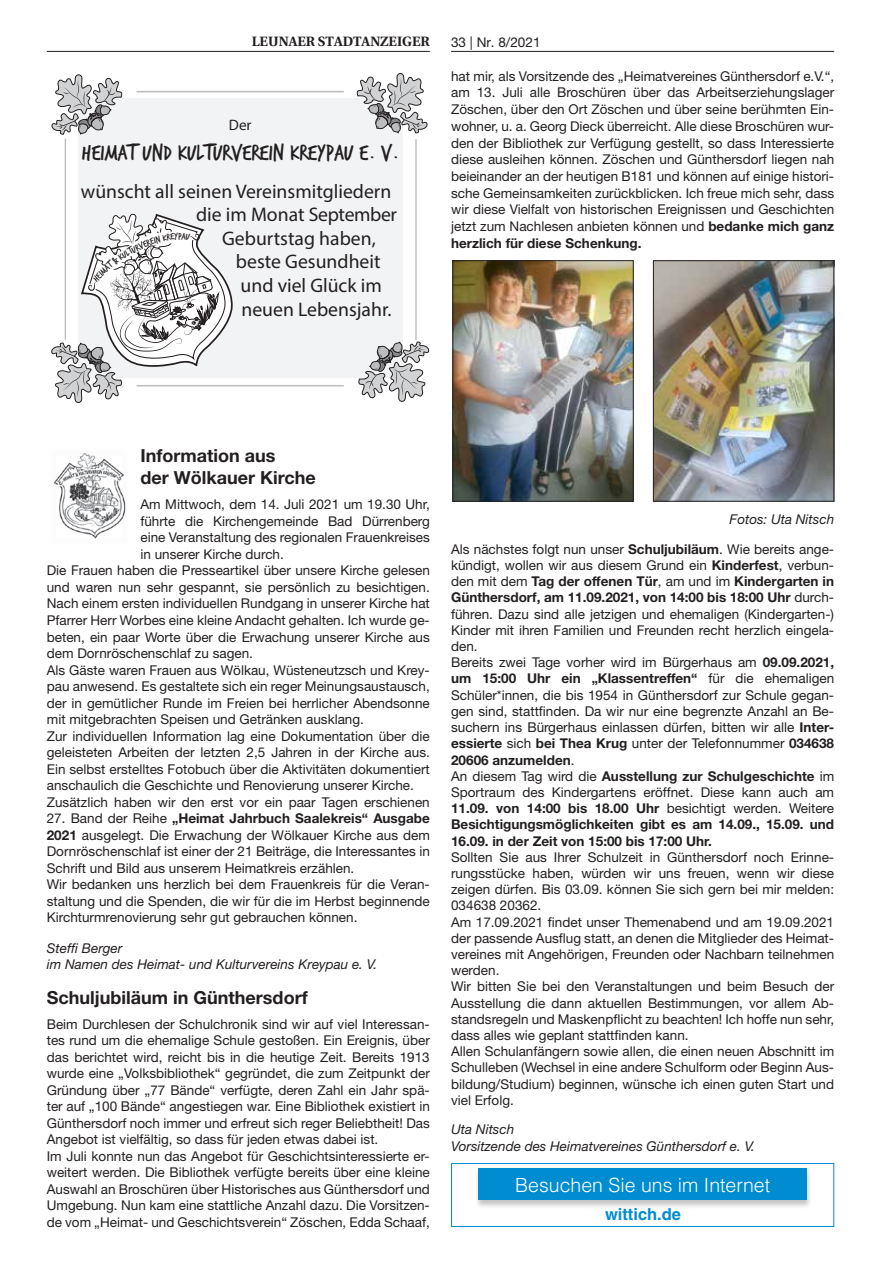
<style>
.page{position:relative;width:881px;height:1263px;background:#fff}
.page>*{position:absolute;margin:0;border:0;box-sizing:border-box;transform-origin:0 0}
.t1{font:24.15px "Bmxycd Trash Hand";color:#231f20}
.t2{font:19.65px "Ggjkdw Myriad Pro";color:#231f20}
.t3{font:300 19.5px "Helvetica LT";color:#fff}
.t4{font:700 18px/21.9px "Helvetica Neue LT";color:#231f20}
.t5{font:700 16.5px "Helvetica LT";color:#008cd0}
.t6{font:15.15px "Ggjkdw Myriad Pro";color:#231f20}
.t7{font:13.5px/16.2px "Helvetica Neue LT";color:#231f20}
.t8{font:italic 13.5px/16.2px "Helvetica Neue LT";color:#231f20}
.t9{font:700 13.5px "Utopia";color:#231f20}
.t10{font:10.35px "Bmxycd Trash Hand";color:#231f20}
.s1{font-weight:700}
</style>
<div class="page">
<hr style="left:451px;top:51px;width:382px;height:1px;background:#231f20">
<hr style="left:47px;top:51px;width:382px;height:1px;background:#231f20">
<div style="left:78px;top:98px;width:324px;height:280px;background:#f2f3f4"></div>
<svg style="left:51px;top:74px;width:72px;height:61px"></svg>
<svg style="left:356px;top:73px;width:72px;height:61px"></svg>
<svg style="left:358px;top:341px;width:72px;height:61px"></svg>
<hr style="left:136px;top:91px;width:207px;height:1px;background:#bcbdc0">
<hr style="left:136px;top:385px;width:207px;height:1px;background:#bcbdc0">
<hr style="left:65px;top:139px;width:1px;height:201px;background:#bcbdc0">
<img style="left:416px;top:139px;width:1px;height:201px">
<hr style="left:415px;top:139px;width:1px;height:201px;background:#bcbdc0">
<img style="left:53px;top:453px;width:73px;height:86px">
<img style="left:454px;top:262px;width:177px;height:237px">
<div style="left:452px;top:260px;width:181px;height:241px;border:1px solid #231f20"></div>
<img style="left:655px;top:262px;width:176px;height:237px">
<div style="left:653px;top:260px;width:180px;height:241px;border:1px solid #231f20"></div>
<div style="left:474px;top:1168px;width:337px;height:41px;background:#231f20;opacity:.26"></div>
<div style="left:478px;top:1168px;width:328px;height:32px;background:#008cd0"></div>
<div style="left:451px;top:1163px;width:382px;height:64px;border:1px solid #008cd0"></div>
<svg style="left:51px;top:211px;width:182px;height:192px"></svg>
<p class="t9" style="left:251px;top:34px;width:179px">LEUNAER STADTANZEIGER</p>
<p class="t7" style="left:451px;top:34px;width:91px">33 | Nr. 8/2021</p>
<p class="t6" style="left:229px;top:116px;width:24px">Der</p>
<h1 class="t1" style="left:82px;top:141px;width:318px">HEIMAT UND KULTURVEREIN KREYPAU E. V.</h1>
<h2 class="t2" style="left:81px;top:179px;width:312px">wünscht all seinen Vereinsmitgliedern</h2>
<h2 class="t2" style="left:196px;top:202px;width:202px">die im Monat September</h2>
<h2 class="t2" style="left:222px;top:226px;width:155px">Geburtstag haben,</h2>
<h2 class="t2" style="left:236px;top:250px;width:146px">beste Gesundheit</h2>
<h2 class="t2" style="left:240px;top:273px;width:143px">und viel Glück im</h2>
<h2 class="t2" style="left:241px;top:297px;width:151px">neuen Lebensjahr.</h2>
<p class="t10" style="left:178px;top:231px;width:5px">P</p>
<p class="t7" style="left:451px;top:67px;width:384px;line-height:16.6px;text-align:justify">hat mir, als Vorsitzende des „Heimatvereines Günthersdorf e.V.“, am 13. Juli alle Broschüren über das Arbeitserziehungslager Zöschen, über den Ort Zöschen und über seine berühmten Ein&shy;wohner, u. a. Georg Dieck überreicht. Alle diese Broschüren wur&shy;den der Bibliothek zur Verfügung gestellt, so dass Interessierte diese ausleihen können. Zöschen und Günthersdorf liegen nah beieinander an der heutigen B181 und können auf einige histori&shy;sche Gemeinsamkeiten zurückblicken. Ich freue mich sehr, dass wir diese Vielfalt von historischen Ereignissen und Geschichten jetzt zum Nachlesen anbieten können und <span class="s1">bedanke mich ganz herzlich für diese Schenkung.</span></p>
<h3 class="t4" style="left:140px;top:445px;width:177px">Information aus<br>der Wölkauer Kirche</h3>
<p class="t7" style="left:140px;top:496px;width:291px">Am Mittwoch, dem 14. Juli 2021 um 19.30 Uhr,</p>
<p class="t7" style="left:140px;top:513px;width:291px">führte die Kirchengemeinde Bad Dürrenberg</p>
<p class="t7" style="left:140px;top:529px;width:291px">eine Veranstaltung des regionalen Frauenkreises</p>
<p class="t7" style="left:140px;top:546px;width:145px">in unserer Kirche durch.</p>
<p class="t7" style="left:47px;top:562px;width:384px">Die Frauen haben die Presseartikel über unsere Kirche gelesen</p>
<p class="t7" style="left:47px;top:579px;width:384px">und waren nun sehr gespannt, sie persönlich zu besichtigen.</p>
<p class="t7" style="left:47px;top:595px;width:384px">Nach einem ersten individuellen Rundgang in unserer Kirche hat</p>
<p class="t7" style="left:47px;top:612px;width:384px">Pfarrer Herr Worbes eine kleine Andacht gehalten. Ich wurde ge-</p>
<p class="t7" style="left:47px;top:628px;width:384px">beten, ein paar Worte über die Erwachung unserer Kirche aus</p>
<p class="t7" style="left:47px;top:645px;width:208px">dem Dornröschenschlaf zu sagen.</p>
<p class="t7" style="left:47px;top:661px;width:384px">Als Gäste waren Frauen aus Wölkau, Wüsteneutzsch und Krey-</p>
<p class="t7" style="left:47px;top:678px;width:384px">pau anwesend. Es gestaltete sich ein reger Meinungsaustausch,</p>
<p class="t7" style="left:47px;top:694px;width:384px">der in gemütlicher Runde im Freien bei herrlicher Abendsonne</p>
<p class="t7" style="left:47px;top:711px;width:318px">mit mitgebrachten Speisen und Getränken ausklang.</p>
<p class="t7" style="left:47px;top:728px;width:384px">Zur individuellen Information lag eine Dokumentation über die</p>
<p class="t7" style="left:47px;top:744px;width:384px">geleisteten Arbeiten der letzten 2,5 Jahren in der Kirche aus.</p>
<p class="t7" style="left:47px;top:761px;width:384px">Ein selbst erstelltes Fotobuch über die Aktivitäten dokumentiert</p>
<p class="t7" style="left:47px;top:777px;width:368px">anschaulich die Geschichte und Renovierung unserer Kirche.</p>
<p class="t7" style="left:47px;top:794px;width:384px">Zusätzlich haben wir den erst vor ein paar Tagen erschienen</p>
<p class="t7" style="left:47px;top:810px;width:384px">27. Band der Reihe <span class="s1">„Heimat Jahrbuch Saalekreis“ Ausgabe 2021</span> ausgelegt. Die Erwachung der Wölkauer Kirche aus dem Dornröschenschlaf ist einer der 21 Beiträge, die Interessantes in Schrift und Bild aus unserem Heimatkreis erzählen.<br>Wir bedanken uns herzlich bei dem Frauenkreis für die Veran&shy;staltung und die Spenden, die wir für die im Herbst beginnende Kirchturmrenovierung sehr gut gebrauchen können.</p>
<p class="t8" style="left:47px;top:939px;width:331px">Steffi Berger<br>im Namen des Heimat- und Kulturvereins Kreypau e. V.</p>
<h3 class="t4" style="left:47px;top:986px;width:262px">Schuljubiläum in Günthersdorf</h3>
<p class="t7" style="left:47px;top:1015px;width:384px">Beim Durchlesen der Schulchronik sind wir auf viel Interessan&shy;tes rund um die ehemalige Schule gestoßen. Ein Ereignis, über das berichtet wird, reicht bis in die heutige Zeit. Bereits 1913 wurde eine „Volksbibliothek“ gegründet, die zum Zeitpunkt der Gründung über „77 Bände“ verfügte, deren Zahl ein Jahr spä&shy;ter auf „100 Bände“ angestiegen war. Eine Bibliothek existiert in Günthersdorf noch immer und erfreut sich reger Beliebtheit! Das Angebot ist vielfältig, so dass für jeden etwas dabei ist.<br>Im Juli konnte nun das Angebot für Geschichtsinteressierte er&shy;weitert werden. Die Bibliothek verfügte bereits über eine kleine Auswahl an Broschüren über Historisches aus Günthersdorf und Umgebung. Nun kam eine stattliche Anzahl dazu. Die Vorsitzen&shy;de vom „Heimat- und Geschichtsverein“ Zöschen, Edda Schaaf,</p>
<p class="t8" style="left:729px;top:511px;width:106px">Fotos: Uta Nitsch</p>
<p class="t7" style="left:451px;top:541px;width:384px">Als nächstes folgt nun unser <span class="s1">Schuljubiläum</span>. Wie bereits ange&shy;kündigt, wollen wir aus diesem Grund ein <span class="s1">Kinderfest</span>, verbun&shy;den mit dem <span class="s1">Tag der offenen Tür</span>, am und im <span class="s1">Kindergarten in Günthersdorf, am 11.09.2021, von 14:00 bis 18:00 Uhr</span> durch&shy;führen. Dazu sind alle jetzigen und ehemaligen (Kindergarten-)<br>Kinder mit ihren Familien und Freunden recht herzlich eingela&shy;den.<br>Bereits zwei Tage vorher wird im Bürgerhaus am <span class="s1">09.09.2021, um 15:00 Uhr ein „Klassentreffen“</span> für die ehemaligen Schüler*innen, die bis 1954 in Günthersdorf zur Schule gegan&shy;gen sind, stattfinden. Da wir nur eine begrenzte Anzahl an Be&shy;suchern ins Bürgerhaus einlassen dürfen, bitten wir alle <span class="s1">Inter&shy;essierte</span> sich <span class="s1">bei Thea Krug</span> unter der Telefonnummer <span class="s1">034638<br>20606 anzumelden</span>.<br>An diesem Tag wird die <span class="s1">Ausstellung zur Schulgeschichte</span> im Sportraum des Kindergartens eröffnet. Diese kann auch am <span class="s1">11.09. von 14:00 bis 18.00 Uhr</span> besichtigt werden. Weitere <span class="s1">Besichtigungsmöglichkeiten gibt es am 14.09., 15.09. und 16.09. in der Zeit von 15:00 bis 17:00 Uhr.</span></p>
<p class="t7" style="left:451px;top:849px;width:384px">Sollten Sie aus Ihrer Schulzeit in Günthersdorf noch Erinne&shy;rungsstücke haben, würden wir uns freuen, wenn wir diese zeigen dürfen. Bis 03.09. können Sie sich gern bei mir melden:<br>034638 20362.<br>Am 17.09.2021 findet unser Themenabend und am 19.09.2021 der passende Ausflug statt, an denen die Mitglieder des Heimat&shy;vereines mit Angehörigen, Freunden oder Nachbarn teilnehmen werden.<br>Wir bitten Sie bei den Veranstaltungen und beim Besuch der Ausstellung die dann aktuellen Bestimmungen, vor allem Ab&shy;standsregeln und Maskenpflicht zu beachten! Ich hoffe nun sehr, dass alles wie geplant stattfinden kann.<br>Allen Schulanfängern sowie allen, die einen neuen Abschnitt im Schulleben (Wechsel in eine andere Schulform oder Beginn Aus&shy;bildung/Studium) beginnen, wünsche ich einen guten Start und viel Erfolg.</p>
<p class="t8" style="left:451px;top:1121px;width:305px">Uta Nitsch<br>Vorsitzende des Heimatvereines Günthersdorf e. V.</p>
<h3 class="t3" style="left:515px;top:1173px;width:256px">Besuchen Sie uns im Internet</h3>
<p class="t5" style="left:604px;top:1204px;width:77px">wittich.de</p>
</div>
